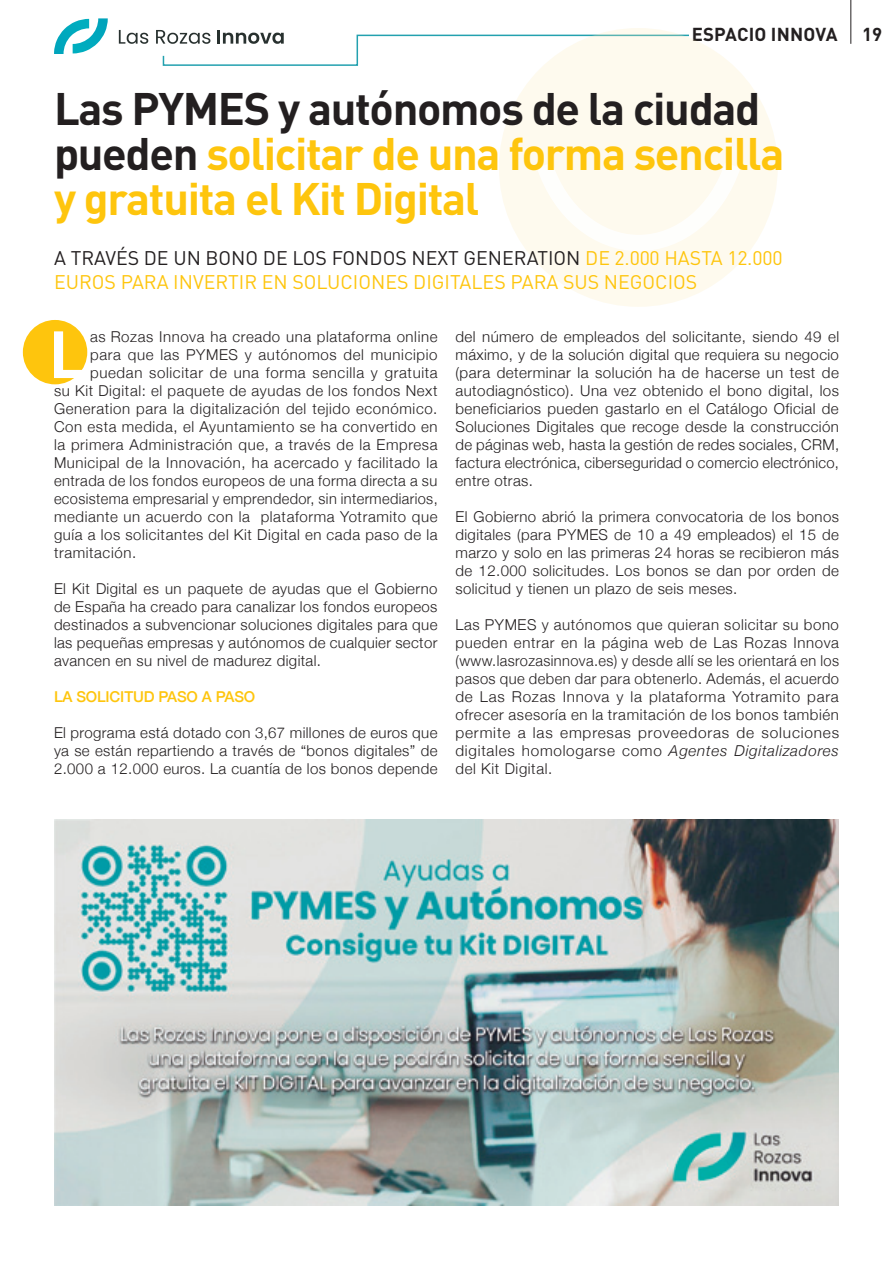
<style>
.page{position:relative;width:893px;height:1263px;background:#fff}
.page>*{position:absolute;margin:0;border:0;box-sizing:border-box;transform-origin:0 0}
.t1{font:700 65.55px "DINOT";color:#fff}
.t2{font:700 45px/45px "DINOT";letter-spacing:-.03em;color:#fec50d}
.t3{font:19.5px/23.4px "DINOT";color:#fec50d}
.t4{font:700 18.6px "DINOT";color:#231f20}
.t5{font:300 15px/18px "Helvetica Neue";letter-spacing:.04em;color:#231f20;text-align:justify}
.t6{font:500 15px "Helvetica Neue";letter-spacing:-.01em;color:#fec50d}
.s1{color:#231f20}
.s2{font-style:italic}
</style>
<div class="page">
<hr style="left:850px;top:0;width:1px;height:44px;background:#231f20">
<svg style="left:119px;top:30px;width:29px;height:14px"></svg>
<svg style="left:54px;top:18px;width:54px;height:36px"></svg>
<svg style="left:156px;top:30px;width:533px;height:36px"></svg>
<div style="left:499px;top:28px;width:279px;height:279px;background:#fefaee;border-radius:50%"></div>
<svg style="left:537px;top:163px;width:203px;height:88px"></svg>
<div style="left:23px;top:320px;width:64px;height:64px;background:#fec50d;border-radius:50%"></div>
<img style="left:54px;top:819px;width:785px;height:386px">
<p class="t4" style="left:692px;top:22px;width:147px">ESPACIO INN OVA</p>
<p class="t4" style="left:862px;top:22px;width:22px">19</p>
<h2 class="t2" style="left:54px;top:84px;width:732px"><span class="s1">Las PYMES y autónomos de la ciudad pueden</span> solicitar de una forma sencilla y gratuita el Kit Digital</h2>
<h3 class="t3" style="left:54px;top:246px;width:730px"><span class="s1">A TRAVÉS DE UN BONO DE LOS FONDOS NEXT GENERATION</span> DE 2.000 HASTA 12.000<br>EUROS PARA INVERTIR EN SOLUCIONES DIGITALES PARA SUS NEGOCIOS</h3>
<h1 class="t1" style="left:49px;top:311px;width:39px">L</h1>
<p class="t5" style="left:90px;top:327px;width:349px">as Rozas Innova ha creado una plataforma online</p>
<p class="t5" style="left:90px;top:345px;width:349px">para que las PYMES y autónomos del municipio</p>
<p class="t5" style="left:90px;top:363px;width:349px">puedan solicitar de una forma sencilla y gratuita</p>
<p class="t5" style="left:54px;top:381px;width:385px">su Kit Digital: el paquete de ayudas de los fondos Next</p>
<p class="t5" style="left:54px;top:399px;width:385px">Generation para la digitalización del tejido económico.</p>
<p class="t5" style="left:54px;top:417px;width:385px">Con esta medida, el Ayuntamiento se ha convertido en</p>
<p class="t5" style="left:54px;top:435px;width:385px">la primera Administración que, a través de la Empresa</p>
<p class="t5" style="left:54px;top:453px;width:385px">Municipal de la Innovación, ha acercado y facilitado la</p>
<p class="t5" style="left:54px;top:471px;width:385px">entrada de los fondos europeos de una forma directa a su</p>
<p class="t5" style="left:54px;top:489px;width:385px">ecosistema empresarial y emprendedor, sin intermediarios,</p>
<p class="t5" style="left:54px;top:507px;width:385px">mediante un acuerdo con la plataforma Yotramito que</p>
<p class="t5" style="left:54px;top:525px;width:385px">guía a los solicitantes del Kit Digital en cada paso de la</p>
<p class="t5" style="left:54px;top:543px;width:84px">tramitación.</p>
<p class="t5" style="left:54px;top:579px;width:385px">El Kit Digital es un paquete de ayudas que el Gobierno de España ha creado para canalizar los fondos europeos destinados a subvencionar soluciones digitales para que las pequeñas empresas y autónomos de cualquier sector avancen en su nivel de madurez digital.</p>
<p class="t6" style="left:54px;top:685px;width:203px">LA SOLICITUD PASO A PASO</p>
<p class="t5" style="left:54px;top:723px;width:385px">El programa está dotado con 3,67 millones de euros que ya se están repartiendo a través de “bonos digitales” de 2.000 a 12.000 euros. La cuantía de los bonos depende</p>
<p class="t5" style="left:455px;top:327px;width:385px">del número de empleados del solicitante, siendo 49 el máximo, y de la solución digital que requiera su negocio (para determinar la solución ha de hacerse un test de autodiagnóstico). Una vez obtenido el bono digital, los beneficiarios pueden gastarlo en el Catálogo Oficial de Soluciones Digitales que recoge desde la construcción de páginas web, hasta la gestión de redes sociales, CRM, factura electrónica, ciberseguridad o comercio electrónico, entre otras.</p>
<p class="t5" style="left:455px;top:507px;width:385px">El Gobierno abrió la primera convocatoria de los bonos digitales (para PYMES de 10 a 49 empleados) el 15 de marzo y solo en las primeras 24 horas se recibieron más de 12.000 solicitudes. Los bonos se dan por orden de solicitud y tienen un plazo de seis meses.</p>
<p class="t5" style="left:455px;top:615px;width:385px">Las PYMES y autónomos que quieran solicitar su bono pueden entrar en la página web de Las Rozas Innova (www.lasrozasinnova.es) y desde allí se les orientará en los pasos que deben dar para obtenerlo. Además, el acuerdo de Las Rozas Innova y la plataforma Yotramito para ofrecer asesoría en la tramitación de los bonos también permite a las empresas proveedoras de soluciones digitales homologarse como <span class="s2">Agentes Digitalizadores </span>del Kit Digital.</p>
</div>
